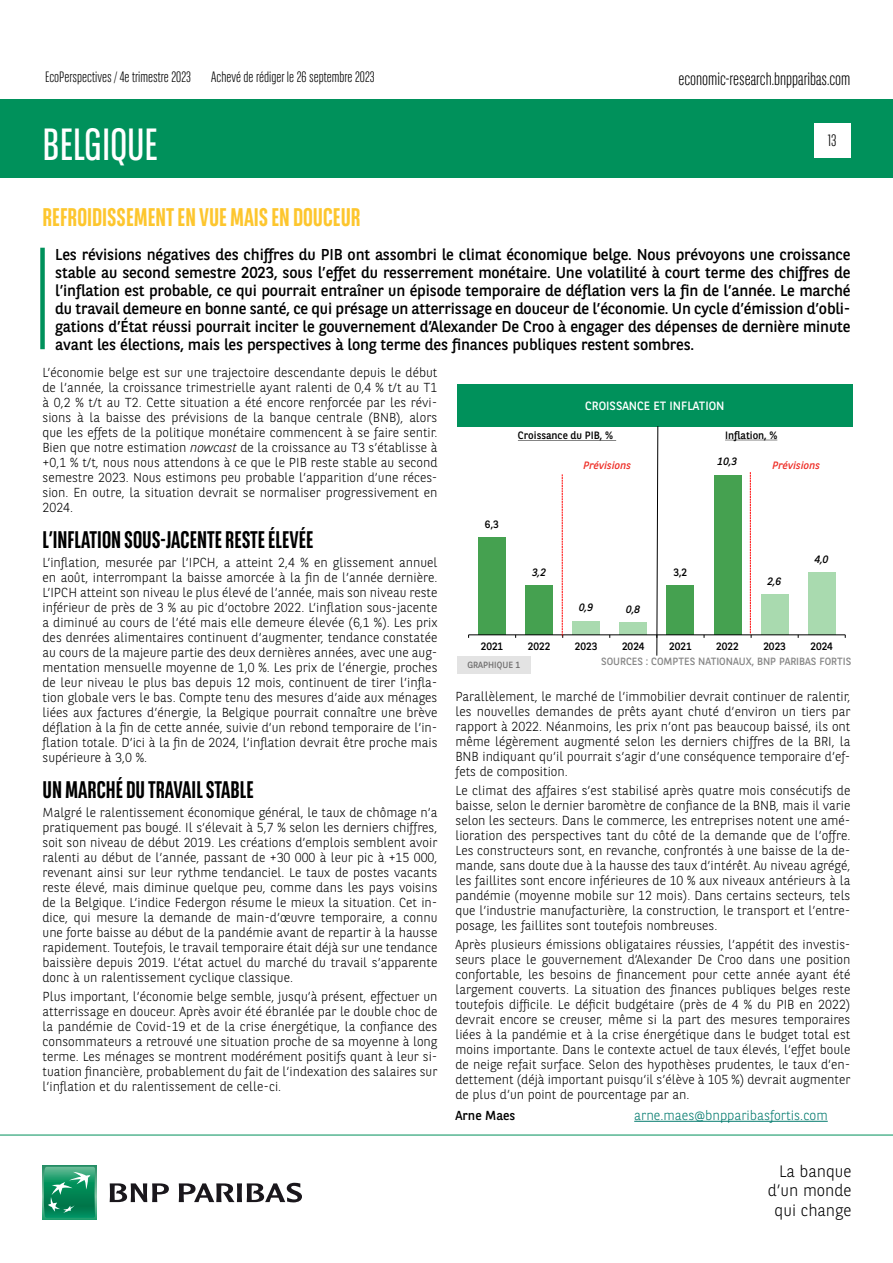
<style>
.page{position:relative;width:893px;height:1263px;background:#fff}
.page>*{position:absolute;margin:0;border:0;box-sizing:border-box;transform-origin:0 0}
.t1{font:45px "BNPP Sans Condensed";color:#fff}
.t2{font:700 25.5px "BNPP Sans Condensed";color:#fdc62e}
.t3{font:700 24px "BNPP Sans Condensed";color:#000}
.t4{font:300 18px "BNPP Sans Condensed";color:#000}
.t5{font:300 16.5px/19.8px "BNPP Sans";color:#000;text-align:right}
.t6{font:300 16.5px "BNPP Sans Condensed";color:#000}
.t7{font:15.75px/18px "BNPP Sans";letter-spacing:-.01em;color:#000;text-align:justify}
.t8{font:300 15px "BNPP Sans Condensed";color:#000}
.t9{font:300 13.5px "BNPP Sans";color:#00796c}
.t10{font:300 13.05px/15px "BNPP Sans";color:#000;text-align:justify}
.t11{font:13.05px "BNPP Sans";color:#000}
.t12{font:12px "BNPP Sans";color:#fff}
.t13{font:10.65px "BNPP Sans";color:#000}
.t14{font:italic 10.65px "BNPP Sans";letter-spacing:.005em;color:#ee2d26}
.t15{font:italic 10.65px "BNPP Sans";color:#000}
.t16{font:10.5px "BNPP Sans";color:#878787}
.t17{font:9px "BNPP Sans";color:#706f6f}
.s1{font-style:italic}
</style>
<div class="page">
<div style="left:1px;top:99px;width:892px;height:78px;background:#00915b"></div>
<svg style="left:43px;top:1166px;width:53px;height:53px"></svg>
<svg style="left:44px;top:1167px;width:51px;height:51px"></svg>
<svg style="left:110px;top:1183px;width:59px;height:19px"></svg>
<svg style="left:179px;top:1183px;width:123px;height:19px"></svg>
<hr style="left:0;top:1135px;width:893px;height:1px;background:#00915b">
<div style="left:814px;top:123px;width:36px;height:34px;background:#fff"></div>
<div style="left:40px;top:248px;width:5px;height:101px;background:#00915b"></div>
<hr style="left:634px;top:1121px;width:194px;height:1px;background:#00796c">
<div style="left:457px;top:385px;width:396px;height:42px;background:#00915b"></div>
<div style="left:457px;top:656px;width:74px;height:18px;background:#e3e3e3"></div>
<div style="left:478px;top:537px;width:28px;height:98px;background:#45a150"></div>
<div style="left:525px;top:585px;width:28px;height:50px;background:#45a150"></div>
<div style="left:572px;top:621px;width:28px;height:14px;background:#a9daaf"></div>
<div style="left:619px;top:622px;width:28px;height:13px;background:#a9daaf"></div>
<div style="left:666px;top:585px;width:28px;height:50px;background:#45a150"></div>
<div style="left:714px;top:475px;width:27px;height:160px;background:#45a150"></div>
<div style="left:761px;top:595px;width:27px;height:40px;background:#a9daaf"></div>
<div style="left:808px;top:573px;width:27px;height:62px;background:#a9daaf"></div>
<hr style="left:469px;top:634px;width:376px;height:1px;background:#000">
<svg style="left:656px;top:426px;width:2px;height:230px"></svg>
<svg style="left:518px;top:440px;width:98px;height:1px"></svg>
<svg style="left:725px;top:440px;width:52px;height:1px"></svg>
<svg style="left:750px;top:472px;width:2px;height:166px"></svg>
<svg style="left:562px;top:474px;width:1px;height:164px"></svg>
<p class="t8" style="left:45px;top:67px;width:148px">EcoPerspectives / 4e trimestre 2023</p>
<h3 class="t4" style="left:678px;top:67px;width:174px">economic-research.bnpparibas.com</h3>
<p class="t8" style="left:211px;top:67px;width:165px">Achevé de rédiger le 26 septembre 2023</p>
<h1 class="t1" style="left:43px;top:116px;width:117px">BELGIQUE</h1>
<h2 class="t2" style="left:43px;top:203px;width:320px">REFROIDISSEMENT EN VUE MAIS EN DOUCEUR</h2>
<p class="t6" style="left:828px;top:130px;width:10px">13</p>
<p class="t7" style="left:55px;top:244px;width:797px">Les révisions négatives des chiffres du PIB ont assombri le climat économique belge. Nous prévoyons une croissance stable au second semestre 2023, sous l’effet du resserrement monétaire. Une volatilité à court terme des chiffres de l’inflation est probable, ce qui pourrait entraîner un épisode temporaire de déflation vers la fin de l’année. Le marché du travail demeure en bonne santé, ce qui présage un atterrissage en douceur de l’économie. Un cycle d’émission d’obli&shy;gations d’État réussi pourrait inciter le gouvernement d’Alexander De Croo à engager des dépenses de dernière minute avant les élections, mais les perspectives à long terme des finances publiques restent sombres.</p>
<p class="t10" style="left:43px;top:365px;width:396px">L’économie belge est sur une trajectoire descendante depuis le début de l’année, la croissance trimestrielle ayant ralenti de 0,4 % t/t au T1 à 0,2 % t/t au T2. Cette situation a été encore renforcée par les révi&shy;sions à la baisse des prévisions de la banque centrale (BNB), alors que les effets de la politique monétaire commencent à se faire sentir.<br>Bien que notre estimation <span class="s1">nowcast</span> de la croissance au T3 s’établisse à +0,1 % t/t, nous nous attendons à ce que le PIB reste stable au second semestre 2023. Nous estimons peu probable l’apparition d’une réces&shy;sion. En outre, la situation devrait se normaliser progressivement en 2024.</p>
<h3 class="t3" style="left:43px;top:526px;width:272px">L’INFLATION SOUS-JACENTE RESTE ÉLEVÉE</h3>
<p class="t10" style="left:43px;top:554px;width:396px">L’inflation, mesurée par l’IPCH, a atteint 2,4 % en glissement annuel en août, interrompant la baisse amorcée à la fin de l’année dernière.<br>L’IPCH atteint son niveau le plus élevé de l’année, mais son niveau reste inférieur de près de 3 % au pic d’octobre 2022. L’inflation sous-jacente a diminué au cours de l’été mais elle demeure élevée (6,1 %). Les prix des denrées alimentaires continuent d’augmenter, tendance constatée au cours de la majeure partie des deux dernières années, avec une aug&shy;mentation mensuelle moyenne de 1,0 %. Les prix de l’énergie, proches de leur niveau le plus bas depuis 12 mois, continuent de tirer l’infla&shy;tion globale vers le bas. Compte tenu des mesures d’aide aux ménages liées aux factures d’énergie, la Belgique pourrait connaître une brève déflation à la fin de cette année, suivie d’un rebond temporaire de l’in&shy;flation totale. D’ici à la fin de 2024, l’inflation devrait être proche mais supérieure à 3,0 %.</p>
<h3 class="t3" style="left:43px;top:775px;width:213px">UN MARCHÉ DU TRAVAIL STABLE</h3>
<p class="t10" style="left:43px;top:804px;width:396px">Malgré le ralentissement économique général, le taux de chômage n’a pratiquement pas bougé. Il s’élevait à 5,7 % selon les derniers chiffres, soit son niveau de début 2019. Les créations d’emplois semblent avoir ralenti au début de l’année, passant de +30 000 à leur pic à +15 000, revenant ainsi sur leur rythme tendanciel. Le taux de postes vacants reste élevé, mais diminue quelque peu, comme dans les pays voisins de la Belgique. L’indice Federgon résume le mieux la situation. Cet in&shy;dice, qui mesure la demande de main-d’œuvre temporaire, a connu une forte baisse au début de la pandémie avant de repartir à la hausse rapidement. Toutefois, le travail temporaire était déjà sur une tendance baissière depuis 2019. L’état actuel du marché du travail s’apparente donc à un ralentissement cyclique classique.</p>
<p class="t10" style="left:43px;top:988px;width:396px">Plus important, l’économie belge semble, jusqu’à présent, effectuer un atterrissage en douceur. Après avoir été ébranlée par le double choc de la pandémie de Covid-19 et de la crise énergétique, la confiance des consommateurs a retrouvé une situation proche de sa moyenne à long terme. Les ménages se montrent modérément positifs quant à leur si&shy;tuation financière, probablement du fait de l’indexation des salaires sur l’inflation et du ralentissement de celle-ci.</p>
<p class="t12" style="left:585px;top:398px;width:141px">CROISSANCE ET INFLATION</p>
<p class="t13" style="left:518px;top:428px;width:97px">Croissance du PIB, %</p>
<p class="t13" style="left:725px;top:428px;width:54px">Inflation, %</p>
<p class="t14" style="left:583px;top:458px;width:49px">Prévisions</p>
<p class="t14" style="left:772px;top:458px;width:49px">Prévisions</p>
<p class="t15" style="left:718px;top:454px;width:21px">10,3</p>
<p class="t13" style="left:485px;top:516px;width:15px">6,3</p>
<p class="t15" style="left:815px;top:552px;width:15px">4,0</p>
<p class="t15" style="left:532px;top:565px;width:15px">3,2</p>
<p class="t13" style="left:673px;top:565px;width:15px">3,2</p>
<p class="t15" style="left:768px;top:574px;width:15px">2,6</p>
<p class="t15" style="left:579px;top:600px;width:15px">0,9</p>
<p class="t15" style="left:626px;top:602px;width:15px">0,8</p>
<p class="t13" style="left:481px;top:639px;width:24px">2021</p>
<p class="t13" style="left:528px;top:639px;width:24px">2022</p>
<p class="t13" style="left:575px;top:639px;width:24px">2023</p>
<p class="t13" style="left:622px;top:639px;width:24px">2024</p>
<p class="t13" style="left:669px;top:639px;width:24px">2021</p>
<p class="t13" style="left:716px;top:639px;width:24px">2022</p>
<p class="t13" style="left:763px;top:639px;width:24px">2023</p>
<p class="t13" style="left:810px;top:639px;width:24px">2024</p>
<p class="t17" style="left:467px;top:659px;width:54px">GRAPHIQUE 1</p>
<p class="t16" style="left:601px;top:654px;width:252px">SOURCES : COMPTES NATIONAUX, BNP PARIBAS FORTIS</p>
<p class="t10" style="left:455px;top:688px;width:396px">Parallèlement, le marché de l’immobilier devrait continuer de ralentir, les nouvelles demandes de prêts ayant chuté d’environ un tiers par rapport à 2022. Néanmoins, les prix n’ont pas beaucoup baissé, ils ont même légèrement augmenté selon les derniers chiffres de la BRI, la BNB indiquant qu’il pourrait s’agir d’une conséquence temporaire d’ef&shy;fets de composition.</p>
<p class="t10" style="left:455px;top:782px;width:397px">Le climat des affaires s’est stabilisé après quatre mois consécutifs de baisse, selon le dernier baromètre de confiance de la BNB, mais il varie selon les secteurs. Dans le commerce, les entreprises notent une amé&shy;lioration des perspectives tant du côté de la demande que de l’offre.<br>Les constructeurs sont, en revanche, confrontés à une baisse de la de&shy;mande, sans doute due à la hausse des taux d’intérêt. Au niveau agrégé, les faillites sont encore inférieures de 10 % aux niveaux antérieurs à la pandémie (moyenne mobile sur 12 mois). Dans certains secteurs, tels que l’industrie manufacturière, la construction, le transport et l’entre&shy;posage, les faillites sont toutefois nombreuses.</p>
<p class="t10" style="left:455px;top:937px;width:396px">Après plusieurs émissions obligataires réussies, l’appétit des investis&shy;seurs place le gouvernement d’Alexander De Croo dans une position confortable, les besoins de financement pour cette année ayant été largement couverts. La situation des finances publiques belges reste toutefois difficile. Le déficit budgétaire (près de 4 % du PIB en 2022) devrait encore se creuser, même si la part des mesures temporaires liées à la pandémie et à la crise énergétique dans le budget total est moins importante. Dans le contexte actuel de taux élevés, l’effet boule de neige refait surface. Selon des hypothèses prudentes, le taux d’en&shy;dettement (déjà important puisqu’il s’élève à 105 %) devrait augmenter de plus d’un point de pourcentage par an.</p>
<p class="t11" style="left:455px;top:1106px;width:61px">Arne Maes</p>
<p class="t9" style="left:634px;top:1106px;width:195px">arne.maes@bnpparibasfortis.com</p>
<p class="t5" style="left:768px;top:1160px;width:85px">La banque d’un monde qui change</p>
</div>
